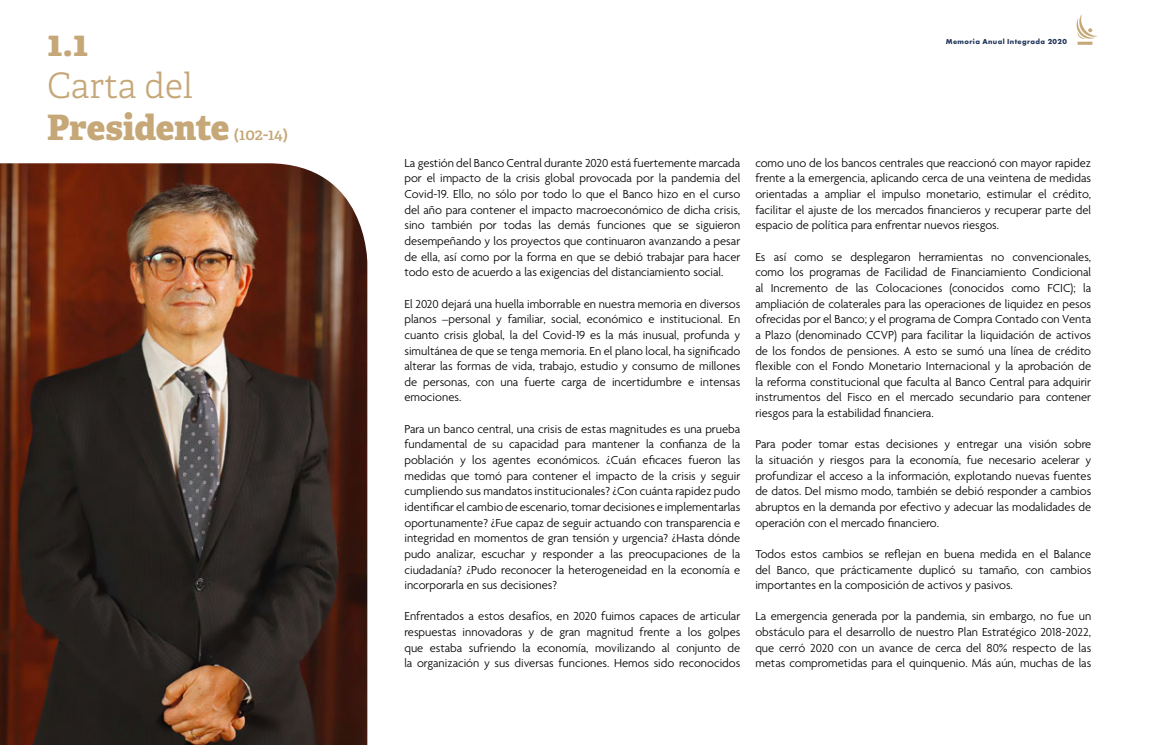
<style>
.page{position:relative;width:1170px;height:745px;background:#fff}
.page>*{position:absolute;margin:0;border:0;box-sizing:border-box;transform-origin:0 0}
.t1{font:800 35px/42px "Adelle";letter-spacing:-.005em;color:#c6a878}
.t2{font:300 12.5px/15.6px "Agenda";color:#000;text-align:justify}
.t3{font:700 7.5px "Futura PT";letter-spacing:.05em;color:#21365b}
.s1{font-weight:300}
.s2{font-weight:600;font-size:16.25px}
</style>
<div class="page">
<svg style="left:1076px;top:14px;width:21px;height:31px"></svg>
<img style="left:0;top:163px;width:367px;height:581px">
<h1 class="t1" style="left:47px;top:22px;width:43px">1.1</h1>
<h1 class="t1" style="left:47px;top:64px;width:242px"><span class="s1">Carta del<br></span>Presidente <span class="s2">(102-14)</span></h1>
<p class="t3" style="left:945px;top:37px;width:123px">Memoria Anual Integrada 2020</p>
<p class="t2" style="left:404px;top:156px;width:337px">La gestión del Banco Central durante 2020 está fuertemente marcada por el impacto de la crisis global provocada por la pandemia del Covid-19. Ello, no sólo por todo lo que el Banco hizo en el curso del año para contener el impacto macroeconómico de dicha crisis, sino también por todas las demás funciones que se siguieron desempeñando y los proyectos que continuaron avanzando a pesar de ella, así como por la forma en que se debió trabajar para hacer todo esto de acuerdo a las exigencias del distanciamiento social.</p>
<p class="t2" style="left:404px;top:296px;width:337px">El 2020 dejará una huella imborrable en nuestra memoria en diversos planos –personal y familiar, social, económico e institucional. En cuanto crisis global, la del Covid-19 es la más inusual, profunda y simultánea de que se tenga memoria. En el plano local, ha significado alterar las formas de vida, trabajo, estudio y consumo de millones de personas, con una fuerte carga de incertidumbre e intensas emociones.</p>
<p class="t2" style="left:404px;top:421px;width:337px">Para un banco central, una crisis de estas magnitudes es una prueba fundamental de su capacidad para mantener la confianza de la población y los agentes económicos. ¿Cuán eficaces fueron las medidas que tomó para contener el impacto de la crisis y seguir cumpliendo sus mandatos institucionales? ¿Con cuánta rapidez pudo identificar el cambio de escenario, tomar decisiones e implementarlas oportunamente? ¿Fue capaz de seguir actuando con transparencia e integridad en momentos de gran tensión y urgencia? ¿Hasta dónde pudo analizar, escuchar y responder a las preocupaciones de la ciudadanía? ¿Pudo reconocer la heterogeneidad en la economía e incorporarla en sus decisiones?</p>
<p class="t2" style="left:404px;top:609px;width:337px">Enfrentados a estos desafíos, en 2020 fuimos capaces de articular respuestas innovadoras y de gran magnitud frente a los golpes que estaba sufriendo la economía, movilizando al conjunto de la organización y sus diversas funciones. Hemos sido reconocidos</p>
<p class="t2" style="left:755px;top:156px;width:337px">como uno de los bancos centrales que reaccionó con mayor rapidez frente a la emergencia, aplicando cerca de una veintena de medidas orientadas a ampliar el impulso monetario, estimular el crédito, facilitar el ajuste de los mercados financieros y recuperar parte del espacio de política para enfrentar nuevos riesgos.</p>
<p class="t2" style="left:755px;top:249px;width:337px">Es así como se desplegaron herramientas no convencionales, como los programas de Facilidad de Financiamiento Condicional al Incremento de las Colocaciones (conocidos como FCIC); la ampliación de colaterales para las operaciones de liquidez en pesos ofrecidas por el Banco; y el programa de Compra Contado con Venta a Plazo (denominado CCVP) para facilitar la liquidación de activos de los fondos de pensiones. A esto se sumó una línea de crédito flexible con el Fondo Monetario Internacional y la aprobación de la reforma constitucional que faculta al Banco Central para adquirir instrumentos del Fisco en el mercado secundario para contener riesgos para la estabilidad financiera.</p>
<p class="t2" style="left:755px;top:437px;width:337px">Para poder tomar estas decisiones y entregar una visión sobre la situación y riesgos para la economía, fue necesario acelerar y profundizar el acceso a la información, explotando nuevas fuentes de datos. Del mismo modo, también se debió responder a cambios abruptos en la demanda por efectivo y adecuar las modalidades de operación con el mercado financiero.</p>
<p class="t2" style="left:755px;top:546px;width:337px">Todos estos cambios se reflejan en buena medida en el Balance del Banco, que prácticamente duplicó su tamaño, con cambios importantes en la composición de activos y pasivos.</p>
<p class="t2" style="left:755px;top:609px;width:337px">La emergencia generada por la pandemia, sin embargo, no fue un obstáculo para el desarrollo de nuestro Plan Estratégico 2018-2022, que cerró 2020 con un avance de cerca del 80% respecto de las metas comprometidas para el quinquenio. Más aún, muchas de las</p>
</div>
